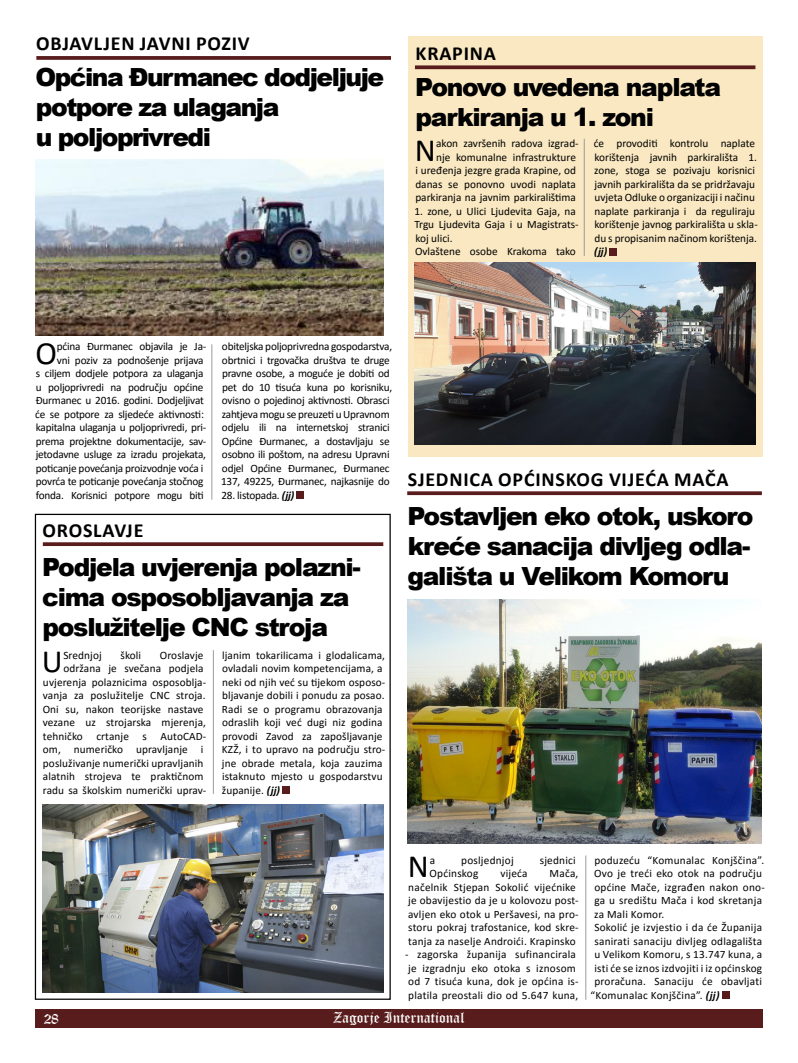
<style>
.page{position:relative;width:798px;height:1063px;background:#fff}
.page>*{position:absolute;margin:0;border:0;box-sizing:border-box;transform-origin:0 0}
.t1{font:32.5px "Calibri";color:#000}
.t2{font:900 25px/30px "Arial";letter-spacing:-.05em;color:#000}
.t3{font:700 20px "Calibri";letter-spacing:.04em;color:#000}
.t4{font:15px "Old English Text";color:#fff}
.t5{font:11.25px/13.5px "Calibri";color:#000}
.t6{font:11.25px/13.5px "Calibri";letter-spacing:-.02em;color:#000;text-align:right}
.t7{font:11.25px/13.5px "Calibri";letter-spacing:.02em;color:#000}
.t8{font:italic 700 11.25px "Calibri";color:#000}
.s1{font-weight:700;font-style:italic}
</style>
<div class="page">
<div style="left:35px;top:1009px;width:727px;height:19px;background:#581c1c"></div>
<div style="left:408px;top:36px;width:354px;height:421px;background:#f9e8c1"></div>
<div style="left:296px;top:492px;width:7px;height:7px;background:#581c1c"></div>
<div style="left:609px;top:248px;width:7px;height:7px;background:#581c1c"></div>
<div style="left:283px;top:787px;width:7px;height:7px;background:#581c1c"></div>
<div style="left:722px;top:992px;width:7px;height:7px;background:#581c1c"></div>
<svg style="left:36px;top:56px;width:355px;height:4px"></svg>
<svg style="left:407px;top:491px;width:354px;height:4px"></svg>
<svg style="left:415px;top:65px;width:340px;height:4px"></svg>
<svg style="left:43px;top:542px;width:340px;height:4px"></svg>
<img style="left:35px;top:160px;width:349px;height:175px">
<img style="left:43px;top:804px;width:340px;height:188px">
<img style="left:415px;top:262px;width:340px;height:183px">
<img style="left:407px;top:600px;width:354px;height:243px">
<hr style="left:211px;top:344px;width:1px;height:156px;background:#9c9b9b">
<hr style="left:583px;top:139px;width:1px;height:117px;background:#9c9b9b">
<hr style="left:213px;top:650px;width:1px;height:144px;background:#9c9b9b">
<hr style="left:585px;top:856px;width:1px;height:144px;background:#9c9b9b">
<h3 class="t3" style="left:36px;top:30px;width:38px">OBJAVLJEN</h3>
<h3 class="t3" style="left:140px;top:30px;width:11px">JAVNI</h3>
<h3 class="t3" style="left:196px;top:30px;width:12px">POZIV</h3>
<h2 class="t2" style="left:35px;top:61px;width:350px">Općina Đurmanec dodjeljuje potpore za ulaganja<br>u poljoprivredi</h2>
<h3 class="t3" style="left:415px;top:40px;width:24px">KRAPINA</h3>
<h2 class="t2" style="left:415px;top:71px;width:307px">Ponovo uvedena naplata parkiranja u 1. zoni</h2>
<h1 class="t1" style="left:414px;top:127px;width:23px">N</h1>
<p class="t5" style="left:415px;top:136px;width:165px;text-align:right">akon završenih radova izgrad-<br>nje komunalne infrastrukture<br>i uređenja jezgre grada Krapine, od danas se ponovno uvodi naplata parkiranja na javnim parkiralištima</p>
<p class="t5" style="left:414px;top:204px;width:166px">1. zone, u Ulici Ljudevita Gaja, na<br>Trgu Ljudevita Gaja i u Magistrats&shy;koj ulici.<br>Ovlaštene osobe Krakoma tako</p>
<p class="t5" style="left:593px;top:136px;width:165px">će provoditi kontrolu naplate korištenja javnih parkirališta 1. zone, stoga se pozivaju korisnici javnih parkirališta da se pridržavaju uvjeta Odluke o organizaciji i načinu naplate parkiranja i da reguliraju korištenje javnog parkirališta u skla&shy;du s propisanim načinom korištenja.</p>
<p class="t8" style="left:594px;top:244px;width:15px">(jj)</p>
<p class="t6" style="left:35px;top:340px;width:172px">pćina Đurmanec objavila je Ja-<br>vni poziv za podnošenje prijava<br>s ciljem dodjele potpora za ulaganja u poljoprivredi na području općine Đurmanec u 2016. godini. Dodjeljivat će se potpore za sljedeće aktivnosti: kapitalna ulaganja u poljoprivredi, pri&shy;prema projektne dokumentacije, sav&shy;jetodavne usluge za izradu projekata, poticanje povećanja proizvodnje voća i povrća te poticanje povećanja stočnog fonda. Korisnici potpore mogu biti</p>
<p class="t6" style="left:221px;top:340px;width:172px;text-align:left">obiteljska poljoprivredna gospodarstva, obrtnici i trgovačka društva te druge pravne osobe, a moguće je dobiti od pet do 10 tisuća kuna po korisniku, ovisno o pojedinoj aktivnosti. Obrasci zahtjeva mogu se preuzeti u Upravnom odjelu ili na internetskoj stranici Općine Đurmanec, a dostavljaju se osobno ili poštom, na adresu Upravni odjel Općine Đurmanec, Đurmanec 137, 49225, Đurmanec, najkasnije do</p>
<h1 class="t1" style="left:36px;top:331px;width:23px">O</h1>
<p class="t6" style="left:221px;top:488px;width:74px">28. listopada. <span class="s1">(jj)</span></p>
<h3 class="t3" style="left:43px;top:516px;width:26px">OROSLAVJE</h3>
<h2 class="t2" style="left:42px;top:551px;width:320px">Podjela uvjerenja polazni&shy;cima osposobljavanja za poslužitelje CNC stroja</h2>
<h1 class="t1" style="left:42px;top:639px;width:22px">U</h1>
<p class="t5" style="left:63px;top:648px;width:40px">Srednjoj</p>
<p class="t5" style="left:120px;top:648px;width:22px">školi</p>
<p class="t5" style="left:43px;top:648px;width:165px;text-align:right">Oroslavje<br>održana je svečana podjela uvjerenja polaznicima osposoblja&shy;vanja za poslužitelje CNC stroja.<br>Oni su, nakon teorijske nastave vezane uz strojarska mjerenja, tehničko crtanje s AutoCAD&shy;om, numeričko upravljanje i posluživanje numerički upravljanih alatnih strojeva te praktičnom radu sa školskim numerički uprav-</p>
<p class="t5" style="left:222px;top:648px;width:165px">ljanim tokarilicama i glodalicama, ovladali novim kompetencijama, a neki od njih već su tijekom osposo&shy;bljavanje dobili i ponudu za posao.<br>Radi se o programu obrazovanja odraslih koji već dugi niz godina provodi Zavod za zapošljavanje<br>KZŽ, i to upravo na području stro&shy;jne obrade metala, koja zauzima istaknuto mjesto u gospodarstvu županije. <span class="s1">(jj)</span></p>
<h3 class="t3" style="left:407px;top:465px;width:22px">SJEDNI</h3>
<h3 class="t3" style="left:469px;top:465px;width:78px">CA OPĆINSKOG</h3>
<h3 class="t3" style="left:608px;top:465px;width:10px">VIJE</h3>
<h3 class="t3" style="left:645px;top:465px;width:82px">ĆA MAČA</h3>
<h2 class="t2" style="left:407px;top:500px;width:347px">Postavljen eko otok, uskoro kreće sanacija divljeg odla&shy;gališta u Velikom Komoru</h2>
<h1 class="t1" style="left:407px;top:844px;width:23px">N</h1>
<p class="t5" style="left:429px;top:853px;width:7px">a</p>
<p class="t7" style="left:461px;top:853px;width:54px">posljednjoj</p>
<p class="t7" style="left:539px;top:853px;width:37px">sjednici</p>
<p class="t7" style="left:408px;top:867px;width:172px;text-indent:141px">Mača, načelnik Stjepan Sokolić vijećnike je obavijestio da je u kolovozu post&shy;avljen eko otok u Peršavesi, na pro&shy;storu pokraj trafostanice, kod skre&shy;tanja za naselje Androići. Krapinsko</p>
<p class="t7" style="left:405px;top:948px;width:175px">- zagorska županija sufinancirala je izgradnju eko otoka s iznosom od 7 tisuća kuna, dok je općina is&shy;platila preostali dio od 5.647 kuna,</p>
<p class="t7" style="left:429px;top:867px;width:50px">Općinskog</p>
<p class="t5" style="left:500px;top:867px;width:29px">vijeća</p>
<p class="t7" style="left:594px;top:853px;width:171px">poduzeću “Komunalac Konjščina”.</p>
<p class="t7" style="left:594px;top:867px;width:169px">Ovo je treći eko otok na području</p>
<p class="t7" style="left:594px;top:880px;width:172px">općine Mače, izgrađen nakon ono-</p>
<p class="t7" style="left:594px;top:894px;width:169px">ga u središtu Mača i kod skretanja</p>
<p class="t7" style="left:594px;top:907px;width:71px">za Mali Komor.</p>
<p class="t7" style="left:594px;top:921px;width:169px">Sokolić je izvjestio i da će Županija</p>
<p class="t7" style="left:594px;top:934px;width:169px">sanirati sanaciju divljeg odlagališta</p>
<p class="t7" style="left:594px;top:948px;width:169px">u Velikom Komoru, s 13.747 kuna, a</p>
<p class="t7" style="left:594px;top:961px;width:169px">isti će se iznos izdvojiti i iz općinskog</p>
<p class="t7" style="left:594px;top:975px;width:169px">proračuna. Sanaciju će obavljati</p>
<p class="t7" style="left:590px;top:988px;width:130px">“Komunalac Konjščina”. <span class="s1">(jj)</span></p>
<h3 class="t4" style="left:44px;top:1009px;width:17px">28</h3>
<h3 class="t4" style="left:333px;top:1008px;width:133px">Zagorje International</h3>
</div>
